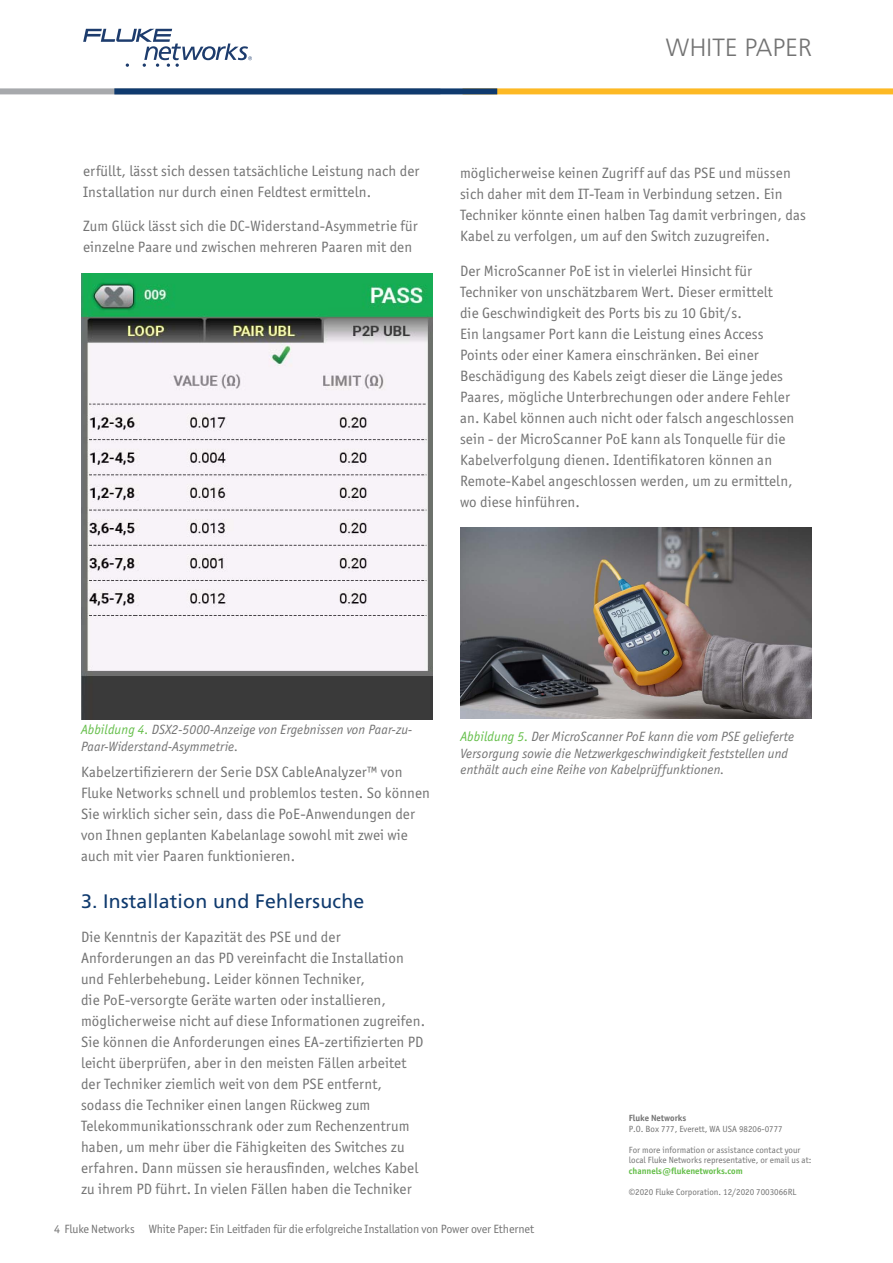
<style>
.page{position:relative;width:893px;height:1263px;background:#fff}
.page>*{position:absolute;margin:0;border:0;box-sizing:border-box;transform-origin:0 0}
.t1{font:300 24.9px "Frutiger LT Std";letter-spacing:.01em;color:#737373}
.t2{font:19.5px "Frutiger LT Std";letter-spacing:.01em;color:#0f3a6e}
.t3{font:15px/21px "Officina Sans ITC Std";letter-spacing:.01em;color:#737373}
.t4{font:italic 13.5px/16.5px "Officina Sans ITC Std";letter-spacing:.01em;color:#737373}
.t5{font:12px "Officina Sans ITC Std";letter-spacing:-.01em;color:#737373}
.t6{font:9px/10.5px "Officina Sans ITC Std";color:#737373}
.t7{font:700 9px "Officina Sans ITC Std";color:#64be49}
.t8{font:700 9px "Officina Sans ITC Std";color:#737373}
.s1{color:#64be49}
</style>
<div class="page">
<div style="left:463px;top:88px;width:430px;height:6px;background:#fdb924"></div>
<div style="left:0;top:88px;width:440px;height:6px;background:#a7a9ac"></div>
<div style="left:114px;top:88px;width:383px;height:6px;background:#0f3a6e"></div>
<svg style="left:83px;top:29px;width:169px;height:38px"></svg>
<img style="left:81px;top:274px;width:351px;height:446px">
<img style="left:460px;top:528px;width:352px;height:191px">
<h1 class="t1" style="left:666px;top:33px;width:147px">WHITE PAPER</h1>
<p class="t3" style="left:83px;top:160px;width:338px">erfüllt, lässt sich dessen tatsächliche Leistung nach der<br>Installation nur durch einen Feldtest ermitteln.</p>
<p class="t3" style="left:83px;top:216px;width:336px">Zum Glück lässt sich die DC-Widerstand-Asymmetrie für einzelne Paare und zwischen mehreren Paaren mit den</p>
<p class="t3" style="left:460px;top:163px;width:347px">möglicherweise keinen Zugriff auf das PSE und müssen sich daher mit dem IT-Team in Verbindung setzen. Ein Techniker könnte einen halben Tag damit verbringen, das Kabel zu verfolgen, um auf den Switch zuzugreifen.</p>
<p class="t3" style="left:460px;top:260px;width:336px">Der MicroScanner PoE ist in vielerlei Hinsicht für Techniker von unschätzbarem Wert. Dieser ermittelt die Geschwindigkeit des Ports bis zu 10 Gbit/s.<br>Ein langsamer Port kann die Leistung eines Access Points oder einer Kamera einschränken. Bei einer Beschädigung des Kabels zeigt dieser die Länge jedes Paares, mögliche Unterbrechungen oder andere Fehler an. Kabel können auch nicht oder falsch angeschlossen sein - der MicroScanner PoE kann als Tonquelle für die Kabelverfolgung dienen. Identifikatoren können an Remote-Kabel angeschlossen werden, um zu ermitteln, wo diese hinführen.</p>
<p class="t4" style="left:81px;top:721px;width:333px"><span class="s1">Abbildung 4.</span> DSX2-5000-Anzeige von Ergebnissen von Paar-zu-<br>Paar-Widerstand-Asymmetrie.</p>
<p class="t3" style="left:81px;top:762px;width:351px">Kabelzertifizierern der Serie DSX CableAnalyzer™ von Fluke Networks schnell und problemlos testen. So können Sie wirklich sicher sein, dass die PoE-Anwendungen der von Ihnen geplanten Kabelanlage sowohl mit zwei wie auch mit vier Paaren funktionieren.</p>
<h2 class="t2" style="left:81px;top:890px;width:285px">3. Installation und Fehlersuche</h2>
<p class="t3" style="left:81px;top:927px;width:346px">Die Kenntnis der Kapazität des PSE und der Anforderungen an das PD vereinfacht die Installation und Fehlerbehebung. Leider können Techniker,<br>die PoE-versorgte Geräte warten oder installieren, möglicherweise nicht auf diese Informationen zugreifen.<br>Sie können die Anforderungen eines EA-zertifizierten PD leicht überprüfen, aber in den meisten Fällen arbeitet der Techniker ziemlich weit von dem PSE entfernt, sodass die Techniker einen langen Rückweg zum Telekommunikationsschrank oder zum Rechenzentrum haben, um mehr über die Fähigkeiten des Switches zu erfahren. Dann müssen sie herausfinden, welches Kabel zu ihrem PD führt. In vielen Fällen haben die Techniker</p>
<p class="t4" style="left:460px;top:728px;width:335px"><span class="s1">Abbildung 5.</span> Der MicroScanner PoE kann die vom PSE gelieferte<br>Versorgung sowie die Netzwerkgeschwindigkeit feststellen und enthält auch eine Reihe von Kabelprüffunktionen.</p>
<p class="t8" style="left:629px;top:1112px;width:59px">Fluke Networks</p>
<p class="t6" style="left:629px;top:1123px;width:155px">P.O. Box 777, Everett, WA USA 98206-0777</p>
<p class="t6" style="left:629px;top:1144px;width:184px">For more information or assistance contact your local Fluke Networks representative, or email us at:</p>
<p class="t7" style="left:629px;top:1165px;width:115px">channels@flukenetworks.com</p>
<p class="t6" style="left:629px;top:1186px;width:169px">©2020 Fluke Corporation. 12/2020 7003066RL</p>
<p class="t5" style="left:54px;top:1222px;width:482px">4 Fluke Networks White Paper: Ein Leitfaden für die erfolgreiche Installation von Power over Ethernet</p>
</div>
